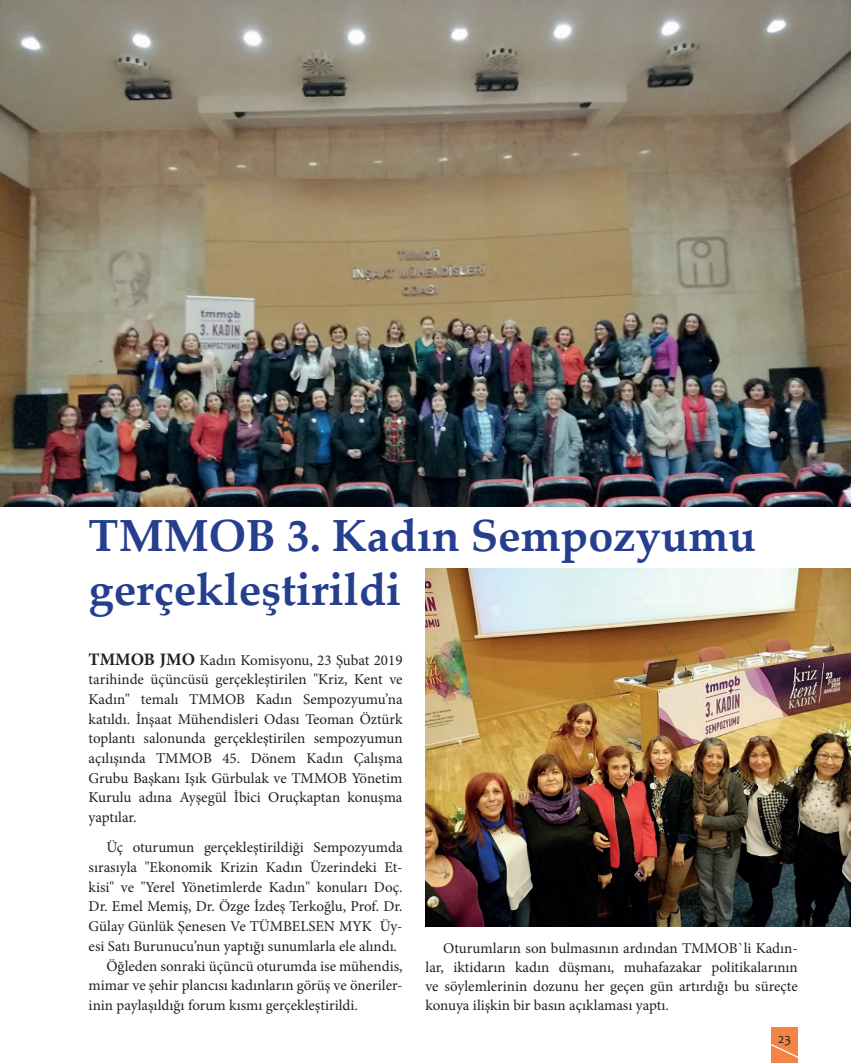
<style>
.page{position:relative;width:851px;height:1063px;background:#fff}
.page>*{position:absolute;margin:0;border:0;box-sizing:border-box;transform-origin:0 0}
.t1{font:700 45px/54px "Palatino Linotype";color:#253f8e}
.t2{font:15px/19.6px "Minion Pro";color:#231f20;text-align:justify}
.t3{font:13.75px "Candara";color:#231f20}
.s1{font-weight:700;font-size:17.5px}
</style>
<div class="page">
<div style="left:771px;top:1028px;width:26px;height:35px;background:#f58345"></div>
<svg style="left:771px;top:1041px;width:27px;height:19px"></svg>
<img style="left:0;top:0;width:850px;height:506px">
<img style="left:425px;top:569px;width:425px;height:358px">
<h1 class="t1" style="left:89px;top:508px;width:668px">TMMOB 3. Kadın Sempozyumu gerçekleştirildi</h1>
<p class="t2" style="left:89px;top:650px;width:315px"><span class="s1">TMMOB JMO</span> Kadın Komisyonu, 23 Şubat 2019 tarihinde üçüncüsü gerçekleştirilen "Kriz, Kent ve Kadın" temalı TMMOB Kadın Sempozyumu’na katıldı. İnşaat Mühendisleri Odası Teoman Öztürk toplantı salonunda gerçekleştirilen sempozyumun açılışında TMMOB 45. Dönem Kadın Çalışma Grubu Başkanı Işık Gürbulak ve TMMOB Yönetim Kurulu adına Ayşegül İbici Oruçkaptan konuşma yaptılar.</p>
<p class="t2" style="left:106px;top:838px;width:298px">Üç oturumun gerçekleştirildiği Sempozyumda</p>
<p class="t2" style="left:89px;top:858px;width:315px">sırasıyla "Ekonomik Krizin Kadın Üzerindeki Et-</p>
<p class="t2" style="left:89px;top:877px;width:315px">kisi" ve "Yerel Yönetimlerde Kadın" konuları Doç.</p>
<p class="t2" style="left:89px;top:897px;width:315px">Dr. Emel Memiş, Dr. Özge İzdeş Terkoğlu, Prof. Dr.</p>
<p class="t2" style="left:89px;top:917px;width:315px">Gülay Günlük Şenesen Ve TÜMBELSEN MYK Üy-</p>
<p class="t2" style="left:89px;top:936px;width:310px">esi Satı Burunucu’nun yaptığı sunumlarla ele alındı.</p>
<p class="t2" style="left:106px;top:956px;width:298px">Öğleden sonraki üçüncü oturumda ise mühendis,</p>
<p class="t2" style="left:89px;top:976px;width:315px">mimar ve şehir plancısı kadınların görüş ve öneriler-</p>
<p class="t2" style="left:89px;top:995px;width:271px">inin paylaşıldığı forum kısmı gerçekleştirildi.</p>
<p class="t2" style="left:425px;top:939px;width:374px;line-height:18.8px;text-indent:18px">Oturumların son bulmasının ardından TMMOB`li Kadın&shy;lar, iktidarın kadın düşmanı, muhafazakar politikalarının ve söylemlerinin dozunu her geçen gün artırdığı bu süreçte konuya ilişkin bir basın açıklaması yaptı.</p>
<p class="t3" style="left:777px;top:1030px;width:15px">23</p>
</div>
